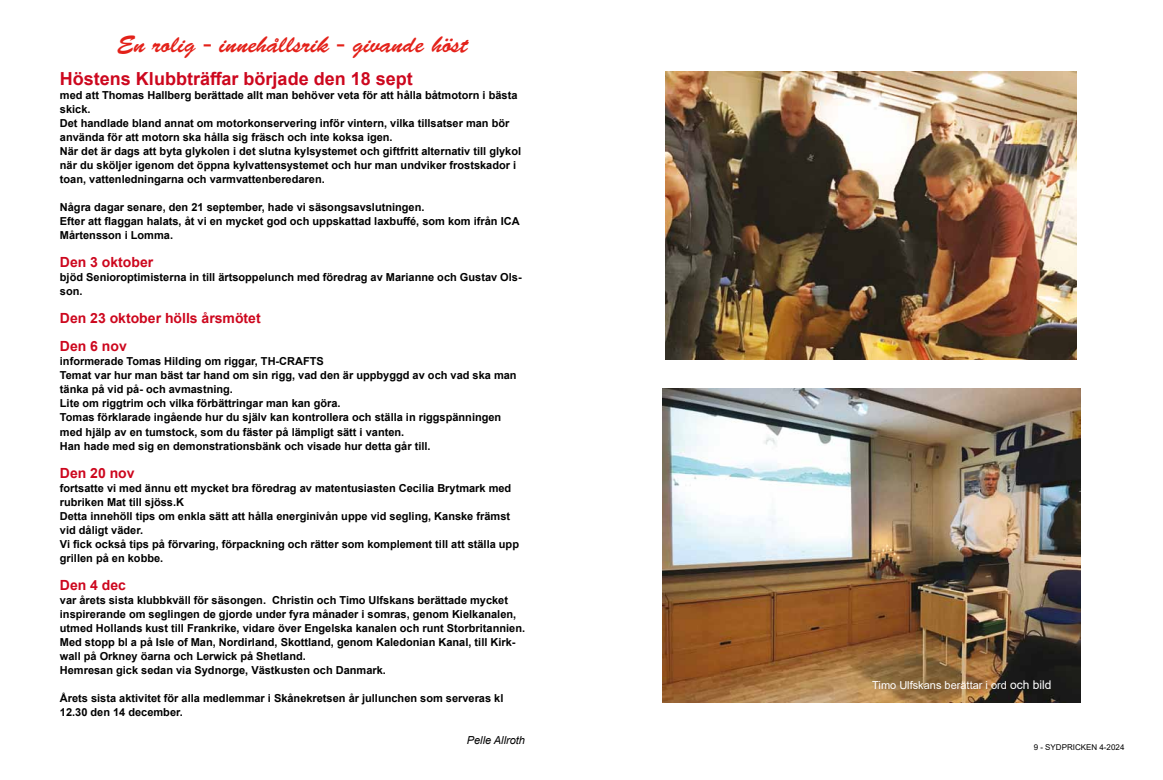
<style>
.page{position:relative;width:1163px;height:780px;background:#fff}
.page>*{position:absolute;margin:0;border:0;box-sizing:border-box;transform-origin:0 0}
.t1{font:24px "Brush Script Std";color:#e32119}
.t2{font:700 18px "Arial";color:#cd071e}
.t3{font:700 14px/28px "Arial";color:#cd071e}
.t4{font:700 11px/14px "Arial";color:#000}
.t5{font:11px "Arial";color:#fff}
.t6{font:italic 11px "Arial";color:#000}
.t7{font:8px "Arial";color:#000}
.s1{font-size:12px}
</style>
<div class="page">
<img style="left:665px;top:72px;width:411px;height:288px">
<img style="left:662px;top:389px;width:418px;height:313px">
<h1 class="t1" style="left:117px;top:31px;width:352px">En rolig - innehållsrik - givande höst</h1>
<h2 class="t2" style="left:60px;top:66px;width:354px">Höstens Klubbträffar började den 18 sept</h2>
<p class="t4" style="left:60px;top:88px;width:462px">med att Thomas Hallberg berättade allt man behöver veta för att hålla båtmotorn i bästa skick.<br>Det handlade bland annat om motorkonservering inför vintern, vilka tillsatser man bör använda för att motorn ska hålla sig fräsch och inte koksa igen.<br>När det är dags att byta glykolen i det slutna kylsystemet och giftfritt alternativ till glykol när du sköljer igenom det öppna kylvattensystemet och hur man undviker frostskador i toan, vattenledningarna och varmvattenberedaren.</p>
<p class="t4" style="left:60px;top:201px;width:461px">Några dagar senare, den 21 september, hade vi säsongsavslutningen.<br>Efter att flaggan halats, åt vi en mycket god och uppskattad laxbuffé, som kom ifrån ICA<br>Mårtensson i Lomma.</p>
<p class="t3" style="left:60px;top:248px;width:95px">Den 3 oktober</p>
<p class="t4" style="left:60px;top:270px;width:463px">bjöd Senioroptimisterna in till ärtsoppelunch med föredrag av Marianne och Gustav Ols&shy;son.</p>
<p class="t3" style="left:60px;top:304px;width:202px">Den 23 oktober hölls årsmötet<br>Den 6 nov</p>
<p class="t4" style="left:60px;top:354px;width:458px">informerade Tomas Hilding om riggar, TH-CRAFTS<br>Temat var hur man bäst tar hand om sin rigg, vad den är uppbyggd av och vad ska man tänka på vid på- och avmastning.<br>Lite om riggtrim och vilka förbättringar man kan göra.<br>Tomas förklarade ingående hur du själv kan kontrollera och ställa in riggspänningen med hjälp av en tumstock, som du fäster på lämpligt sätt i vanten.<br>Han hade med sig en demonstrationsbänk och visade hur detta går till.</p>
<p class="t3" style="left:60px;top:458px;width:76px">Den 20 nov</p>
<p class="t4" style="left:60px;top:480px;width:460px">fortsatte vi med ännu ett mycket bra föredrag av matentusiasten Cecilia Brytmark med rubriken Mat till sjöss.K<br>Detta innehöll tips om enkla sätt att hålla energinivån uppe vid segling, Kanske främst vid dåligt väder.<br>Vi fick också tips på förvaring, förpackning och rätter som komplement till att ställa upp grillen på en kobbe.</p>
<p class="t3" style="left:60px;top:570px;width:68px">Den 4 dec</p>
<p class="t4" style="left:60px;top:592px;width:466px">var årets sista klubbkväll för säsongen. Christin och Timo Ulfskans berättade mycket inspirerande om seglingen de gjorde under fyra månader i somras, genom Kielkanalen, utmed Hollands kust till Frankrike, vidare över Engelska kanalen och runt Storbritannien.<br>Med stopp bl a på Isle of Man, Nordirland, Skottland, genom Kaledonian Kanal, till Kirk&shy;wall på Orkney öarna och Lerwick på Shetland.<br>Hemresan gick sedan via Sydnorge, Västkusten och Danmark.</p>
<p class="t4" style="left:60px;top:691px;width:445px">Årets sista aktivitet för alla medlemmar i Skånekretsen år jullunchen som serveras kl<br>12.30 den 14 december.</p>
<p class="t6" style="left:466px;top:732px;width:60px">Pelle Allroth</p>
<p class="t5" style="left:872px;top:677px;width:181px">Timo Ulfskans berättar i ord <span class="s1">och bild</span></p>
<p class="t7" style="left:1033px;top:741px;width:92px">9 - SYDPRICKEN 4-2024</p>
</div>
